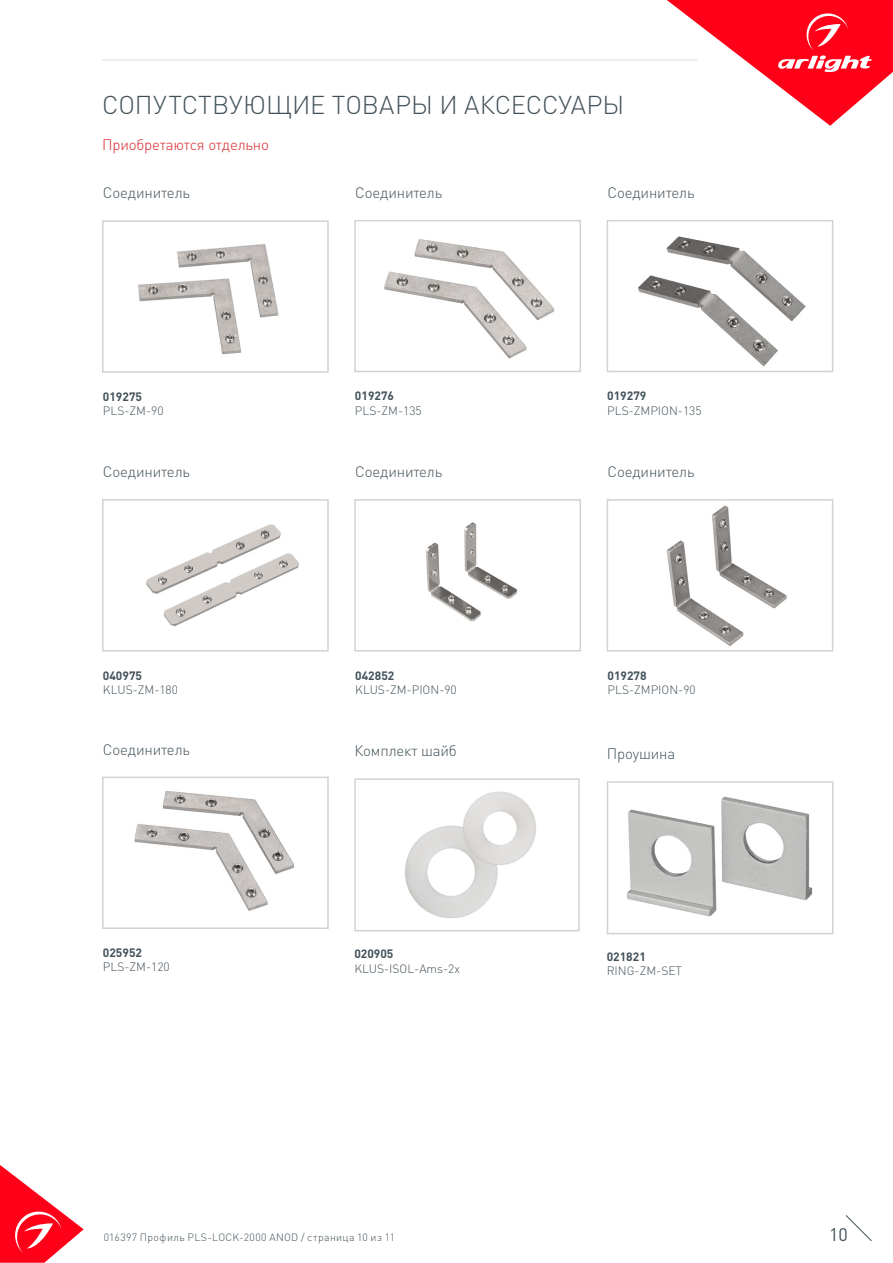
<style>
.page{position:relative;width:893px;height:1263px;background:#fff}
.page>*{position:absolute;margin:0;border:0;box-sizing:border-box;transform-origin:0 0}
.t1{font:300 25.5px "DIN Pro";color:#425159}
.t2{font:18px "DIN Pro";color:#425159}
.t3{font:300 15px "DIN Pro";letter-spacing:-.01em;color:#425159}
.t4{font:300 15px "DIN Pro";letter-spacing:-.01em;color:#d5262a}
.t5{font:300 12px "DIN Pro";color:#425159}
.t6{font:700 12px "DIN Pro";color:#425159}
.t7{font:300 10.5px "DIN Pro";letter-spacing:.035em;color:#425159}
</style>
<div class="page">
<svg style="left:0;top:1165px;width:84px;height:98px"></svg>
<svg style="left:845px;top:1215px;width:27px;height:26px"></svg>
<svg style="left:667px;top:0;width:226px;height:126px"></svg>
<hr style="left:102px;top:60px;width:595px;height:1px;background:#dcdddf">
<img style="left:666px;top:505px;width:121px;height:141px">
<div style="left:607px;top:499px;width:226px;height:152px;border:2px solid #d1d2d4"></div>
<img style="left:146px;top:524px;width:153px;height:103px">
<div style="left:102px;top:499px;width:227px;height:152px;border:2px solid #d1d2d4"></div>
<img style="left:426px;top:522px;width:92px;height:99px">
<div style="left:354px;top:499px;width:227px;height:152px;border:2px solid #d1d2d4"></div>
<img style="left:134px;top:790px;width:160px;height:121px">
<div style="left:102px;top:777px;width:227px;height:152px;border:2px solid #d1d2d4"></div>
<img style="left:384px;top:239px;width:170px;height:120px">
<div style="left:354px;top:220px;width:227px;height:152px;border:2px solid #d1d2d4"></div>
<img style="left:638px;top:236px;width:168px;height:131px">
<div style="left:607px;top:220px;width:226px;height:152px;border:2px solid #d1d2d4"></div>
<img style="left:138px;top:244px;width:141px;height:111px">
<div style="left:102px;top:220px;width:227px;height:153px;border:2px solid #d1d2d4"></div>
<img style="left:626px;top:796px;width:187px;height:121px">
<div style="left:607px;top:781px;width:226px;height:153px;border:2px solid #d1d2d4"></div>
<img style="left:405px;top:791px;width:131px;height:127px">
<div style="left:354px;top:778px;width:226px;height:153px;border:2px solid #d1d2d4"></div>
<p class="t1" style="left:102px;top:87px;width:524px">СОПУТСТВУЮЩИЕ ТОВАРЫ И АКСЕССУАРЫ</p>
<p class="t4" style="left:102px;top:134px;width:168px">Приобретаются отдельно</p>
<p class="t3" style="left:103px;top:183px;width:89px">Соединитель</p>
<p class="t6" style="left:103px;top:388px;width:41px">019275</p>
<p class="t5" style="left:103px;top:403px;width:62px">PLS-ZM-90</p>
<p class="t3" style="left:355px;top:182px;width:89px">Соединитель</p>
<p class="t3" style="left:608px;top:182px;width:89px">Соединитель</p>
<p class="t6" style="left:355px;top:388px;width:41px">019276</p>
<p class="t5" style="left:355px;top:402px;width:68px">PLS-ZM-135</p>
<p class="t6" style="left:607px;top:388px;width:41px">019279</p>
<p class="t5" style="left:607px;top:402px;width:96px">PLS-ZMPION-135</p>
<p class="t3" style="left:103px;top:462px;width:89px">Соединитель</p>
<p class="t3" style="left:355px;top:462px;width:89px">Соединитель</p>
<p class="t3" style="left:608px;top:462px;width:89px">Соединитель</p>
<p class="t6" style="left:103px;top:667px;width:41px">040975</p>
<p class="t5" style="left:103px;top:681px;width:77px">KLUS-ZM-180</p>
<p class="t6" style="left:355px;top:667px;width:41px">042852</p>
<p class="t5" style="left:355px;top:681px;width:103px">KLUS-ZM-PION-90</p>
<p class="t6" style="left:608px;top:667px;width:41px">019278</p>
<p class="t5" style="left:608px;top:681px;width:90px">PLS-ZMPION-90</p>
<p class="t3" style="left:103px;top:739px;width:89px">Соединитель</p>
<p class="t3" style="left:354px;top:740px;width:104px">Комплект шайб</p>
<p class="t3" style="left:607px;top:743px;width:70px">Проушина</p>
<p class="t6" style="left:103px;top:944px;width:41px">025952</p>
<p class="t5" style="left:103px;top:959px;width:68px">PLS-ZM-120</p>
<p class="t6" style="left:354px;top:946px;width:41px">020905</p>
<p class="t5" style="left:354px;top:960px;width:107px">KLUS-ISOL-Ams-2x</p>
<p class="t6" style="left:607px;top:948px;width:41px">021821</p>
<p class="t5" style="left:607px;top:963px;width:77px">RING-ZM-SET</p>
<p class="t7" style="left:104px;top:1230px;width:293px">016397 Профиль PLS-LOCK-2000 ANOD / страница 10 из 11</p>
<h2 class="t2" style="left:829px;top:1222px;width:20px">10</h2>
</div>
